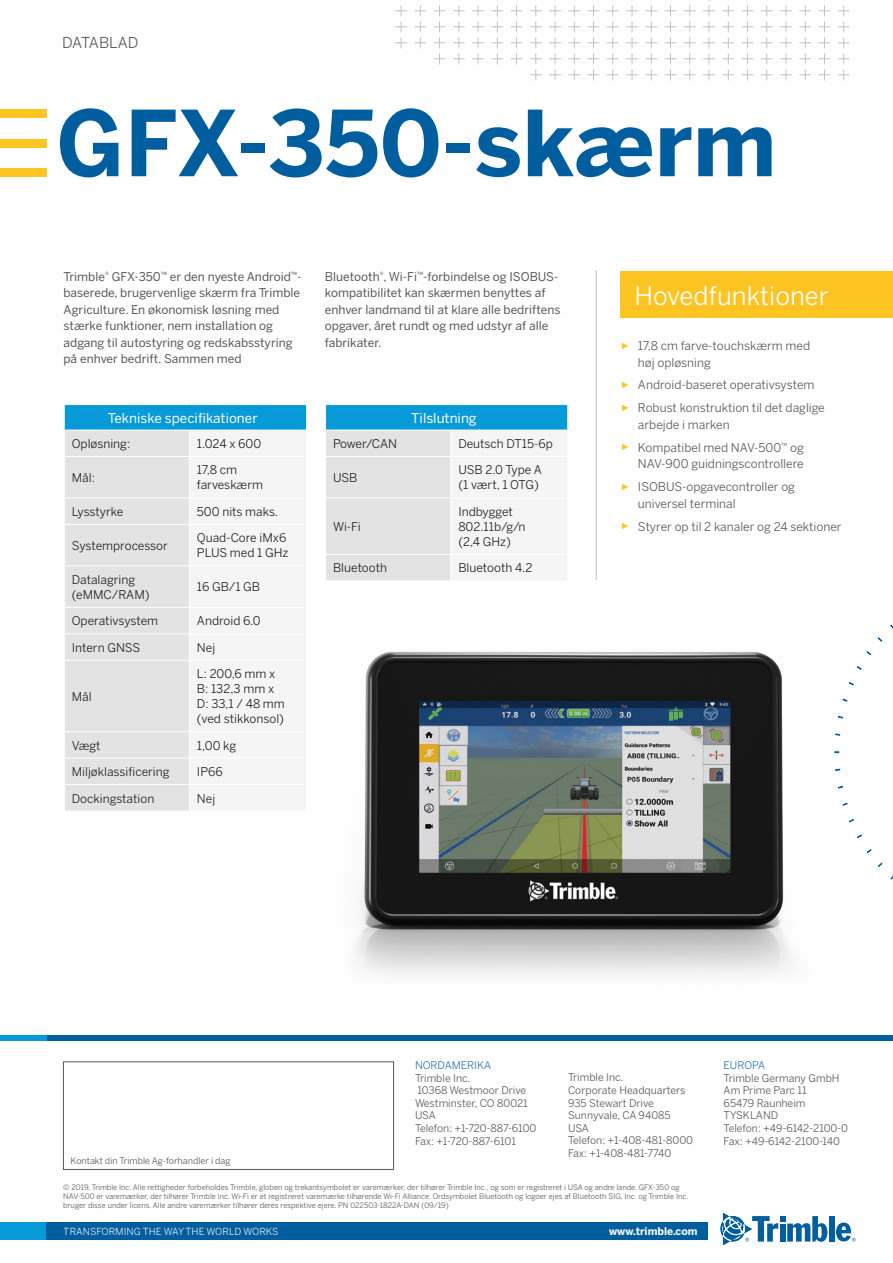
<style>
.page{position:relative;width:893px;height:1263px;background:#fff}
.page>*{position:absolute;margin:0;border:0;box-sizing:border-box;transform-origin:0 0}
.t1{font:700 90px "Benton Sans";color:#005e9e}
.t2{font:25.5px "Benton Sans";color:#fff}
.t3{font:15px "Benton Sans";color:#57585a}
.t4{font:13.5px "Benton Sans";color:#fff}
.t5{font:12px/15px "Benton Sans";color:#231f20}
.t6{font:12px/16.5px "Benton Sans";color:#57585a}
.t7{font:12px/23px "Benton Sans";color:#57585a}
.t8{font:10.5px/12.6px "Benton Sans";color:#57585a}
.t9{font:10.5px "Benton Sans";color:#2572ac}
.t10{font:700 10.5px "Benton Sans";color:#fff}
.t11{font:9.75px "Benton Sans";color:#fff}
.t12{font:9px "Benton Sans";color:#57585a}
.t13{font:7.5px/9px "Benton Sans";color:#57585a}
.s1{font-family:"Arial";font-size:9px;color:#fec422}
</style>
<div class="page">
<svg style="left:395px;top:0;width:454px;height:80px"></svg>
<div style="left:0;top:110px;width:47px;height:8px;background:#fec422"></div>
<div style="left:0;top:139px;width:47px;height:8px;background:#fec422"></div>
<div style="left:0;top:168px;width:47px;height:8px;background:#fec422"></div>
<svg style="left:878px;top:862px;width:5px;height:5px"></svg>
<svg style="left:866px;top:849px;width:6px;height:4px"></svg>
<svg style="left:857px;top:834px;width:5px;height:4px"></svg>
<svg style="left:856px;top:666px;width:6px;height:4px"></svg>
<svg style="left:866px;top:651px;width:5px;height:4px"></svg>
<svg style="left:877px;top:637px;width:5px;height:5px"></svg>
<div style="left:64px;top:405px;width:243px;height:25px;background:#069ad9"></div>
<div style="left:65px;top:431px;width:124px;height:380px;background:#e4e3e3"></div>
<svg style="left:64px;top:405px;width:1px;height:25px"></svg>
<hr style="left:64px;top:456px;width:125px;height:1px;background:#fff">
<hr style="left:64px;top:498px;width:125px;height:1px;background:#fff">
<hr style="left:64px;top:524px;width:125px;height:1px;background:#fff">
<hr style="left:64px;top:565px;width:125px;height:1px;background:#fff">
<hr style="left:64px;top:607px;width:125px;height:1px;background:#fff">
<hr style="left:64px;top:633px;width:125px;height:1px;background:#fff">
<hr style="left:64px;top:660px;width:125px;height:1px;background:#fff">
<hr style="left:64px;top:731px;width:125px;height:1px;background:#fff">
<hr style="left:64px;top:758px;width:125px;height:1px;background:#fff">
<hr style="left:64px;top:784px;width:125px;height:1px;background:#fff">
<svg style="left:189px;top:405px;width:118px;height:25px"></svg>
<svg style="left:325px;top:405px;width:243px;height:175px"></svg>
<div style="left:621px;top:271px;width:272px;height:47px;background:#fec422"></div>
<img style="left:355px;top:651px;width:497px;height:325px">
<hr style="left:595px;top:270px;width:2px;height:310px;background:#d4d3d3">
<div style="left:829px;top:1216px;width:5px;height:25px;background:#005e9e"></div>
<svg style="left:720px;top:1213px;width:107px;height:32px"></svg>
<svg style="left:836px;top:1222px;width:19px;height:19px"></svg>
<div style="left:0;top:1222px;width:706px;height:17px;background:#069ad9"></div>
<div style="left:47px;top:1222px;width:661px;height:17px;background:#005e9e"></div>
<div style="left:63px;top:1062px;width:331px;height:108px;border:1px solid #57585a"></div>
<div style="left:0;top:1035px;width:66px;height:6px;background:#069ad9"></div>
<div style="left:48px;top:1035px;width:845px;height:6px;background:#005e9e"></div>
<h3 class="t3" style="left:62px;top:32px;width:78px">DATABLAD</h3>
<h1 class="t1" style="left:56px;top:77px;width:722px">GFX-350-skærm</h1>
<p class="t6" style="left:64px;top:268px;width:239px">Trimble<sup>®</sup> GFX-350<sup>™</sup> er den nyeste Android<sup>™</sup>- baserede, brugervenlige skærm fra Trimble Agriculture. En økonomisk løsning med stærke funktioner, nem installation og adgang til autostyring og redskabsstyring på enhver bedrift. Sammen med</p>
<h3 class="t6" style="left:325px;top:268px;width:237px">Bluetooth<sup>®</sup>, Wi-Fi<sup>™</sup>-forbindelse og ISOBUS&shy;kompatibilitet kan skærmen benyttes af enhver landmand til at klare alle bedriftens opgaver, året rundt og med udstyr af alle fabrikater.</h3>
<h3 class="t4" style="left:108px;top:408px;width:151px">Tekniske specifikationer</h3>
<h3 class="t5" style="left:72px;top:435px;width:60px">Opløsning:</h3>
<h3 class="t5" style="left:197px;top:435px;width:66px">1.024 x 600</h3>
<h3 class="t5" style="left:72px;top:469px;width:25px">Mål:</h3>
<h3 class="t5" style="left:197px;top:462px;width:68px">17,8 cm farveskærm</h3>
<h3 class="t5" style="left:72px;top:503px;width:53px">Lysstyrke</h3>
<h3 class="t5" style="left:197px;top:503px;width:83px">500 nits maks.</h3>
<h3 class="t5" style="left:72px;top:537px;width:98px">Systemprocessor</h3>
<h3 class="t5" style="left:197px;top:530px;width:93px">Quad-Core iMx6<br>PLUS med 1 GHz</h3>
<h3 class="t5" style="left:72px;top:571px;width:79px">Datalagring (eMMC/RAM)</h3>
<h3 class="t5" style="left:197px;top:579px;width:65px">16 GB/1 GB</h3>
<h3 class="t5" style="left:72px;top:613px;width:88px">Operativsystem</h3>
<h3 class="t5" style="left:197px;top:613px;width:65px">Android 6.0</h3>
<h3 class="t5" style="left:72px;top:639px;width:70px">Intern GNSS</h3>
<h3 class="t5" style="left:197px;top:639px;width:20px">Nej</h3>
<h3 class="t5" style="left:72px;top:688px;width:21px">Mål</h3>
<h3 class="t5" style="left:197px;top:666px;width:89px">L: 200,6 mm x<br>B: 132,3 mm x<br>D: 33,1 / 48 mm (ved stikkonsol)</h3>
<h3 class="t5" style="left:72px;top:737px;width:30px">Vægt</h3>
<h3 class="t5" style="left:197px;top:737px;width:41px">1,00 kg</h3>
<h3 class="t5" style="left:72px;top:763px;width:99px">Miljøklassificering</h3>
<h3 class="t5" style="left:197px;top:763px;width:27px">IP66</h3>
<h3 class="t5" style="left:72px;top:790px;width:84px">Dockingstation</h3>
<h3 class="t5" style="left:197px;top:790px;width:20px">Nej</h3>
<h3 class="t4" style="left:411px;top:408px;width:67px">Tilslutning</h3>
<h3 class="t5" style="left:333px;top:435px;width:65px">Power/CAN</h3>
<h3 class="t5" style="left:458px;top:435px;width:96px">Deutsch DT15-6p</h3>
<h3 class="t5" style="left:333px;top:469px;width:26px">USB</h3>
<h3 class="t5" style="left:458px;top:462px;width:85px">USB 2.0 Type A (1 vært, 1 OTG)</h3>
<h3 class="t5" style="left:333px;top:518px;width:29px">Wi-Fi</h3>
<h3 class="t5" style="left:458px;top:503px;width:69px">Indbygget<br>802.11b/g/n (2,4 GHz)</h3>
<h3 class="t5" style="left:333px;top:560px;width:56px">Bluetooth</h3>
<h3 class="t5" style="left:458px;top:560px;width:76px">Bluetooth 4.2</h3>
<h2 class="t2" style="left:634px;top:277px;width:196px">Hovedfunktioner</h2>
<h3 class="t7" style="left:638px;top:337px;width:174px;line-height:16.5px;text-indent:-17px"><span class="s1">►</span> 17,8 cm farve-touchskærm med høj opløsning</h3>
<h3 class="t7" style="left:621px;top:373px;width:205px"><span class="s1">►</span> Android-baseret operativsystem <span class="s1">►</span> Robust konstruktion til det daglige</h3>
<h3 class="t7" style="left:621px;top:412px;width:184px;text-indent:17px">arbejde i marken<br><span class="s1">►</span> Kompatibel med NAV-500<sup>™</sup> og</h3>
<h3 class="t7" style="left:621px;top:452px;width:184px;text-indent:17px">NAV-900 guidningscontrollere <span class="s1">►</span> ISOBUS-opgavecontroller og</h3>
<h3 class="t7" style="left:621px;top:491px;width:222px;text-indent:17px">universel terminal<br><span class="s1">►</span> Styrer op til 2 kanaler og 24 sektioner</h3>
<h3 class="t9" style="left:415px;top:1058px;width:78px">NORDAMERIKA</h3>
<h3 class="t8" style="left:415px;top:1071px;width:123px">Trimble Inc.<br>10368 Westmoor Drive<br>Westminster, CO 80021<br>USA<br>Telefon: +1-720-887-6100<br>Fax: +1-720-887-6101</h3>
<h3 class="t8" style="left:568px;top:1071px;width:127px">Trimble Inc.<br>Corporate Headquarters<br>935 Stewart Drive<br>Sunnyvale, CA 94085<br>USA<br>Telefon: +1-408-481-8000<br>Fax: +1-408-481-7740</h3>
<p class="t12" style="left:71px;top:1154px;width:161px">Kontakt din Trimble Ag-forhandler i dag</p>
<p class="t13" style="left:63px;top:1182px;width:627px">© 2019, Trimble Inc. Alle rettigheder forbeholdes Trimble, globen og trekantsymbolet er varemærker, der tilhører Trimble Inc., og som er registreret i USA og andre lande. GFX-350 og<br>NAV-500 er varemærker, der tilhører Trimble Inc. Wi-Fi er et registreret varemærke tilhørende Wi-Fi Alliance. Ordsymbolet Bluetooth og logoer ejes af Bluetooth SIG, Inc. og Trimble Inc. bruger disse under licens. Alle andre varemærker tilhører deres respektive ejere. PN 022503-1822A-DAN (09/19)</p>
<h3 class="t10" style="left:609px;top:1223px;width:90px">www.trimble.com</h3>
<h3 class="t11" style="left:64px;top:1224px;width:216px">TRANSFORMING THE WAY THE WORLD WORKS</h3>
<h3 class="t9" style="left:724px;top:1058px;width:43px">EUROPA</h3>
<h3 class="t8" style="left:724px;top:1071px;width:126px">Trimble Germany GmbH<br>Am Prime Parc 11<br>65479 Raunheim<br>TYSKLAND<br>Telefon: +49-6142-2100-0<br>Fax: +49-6142-2100-140</h3>
</div>
